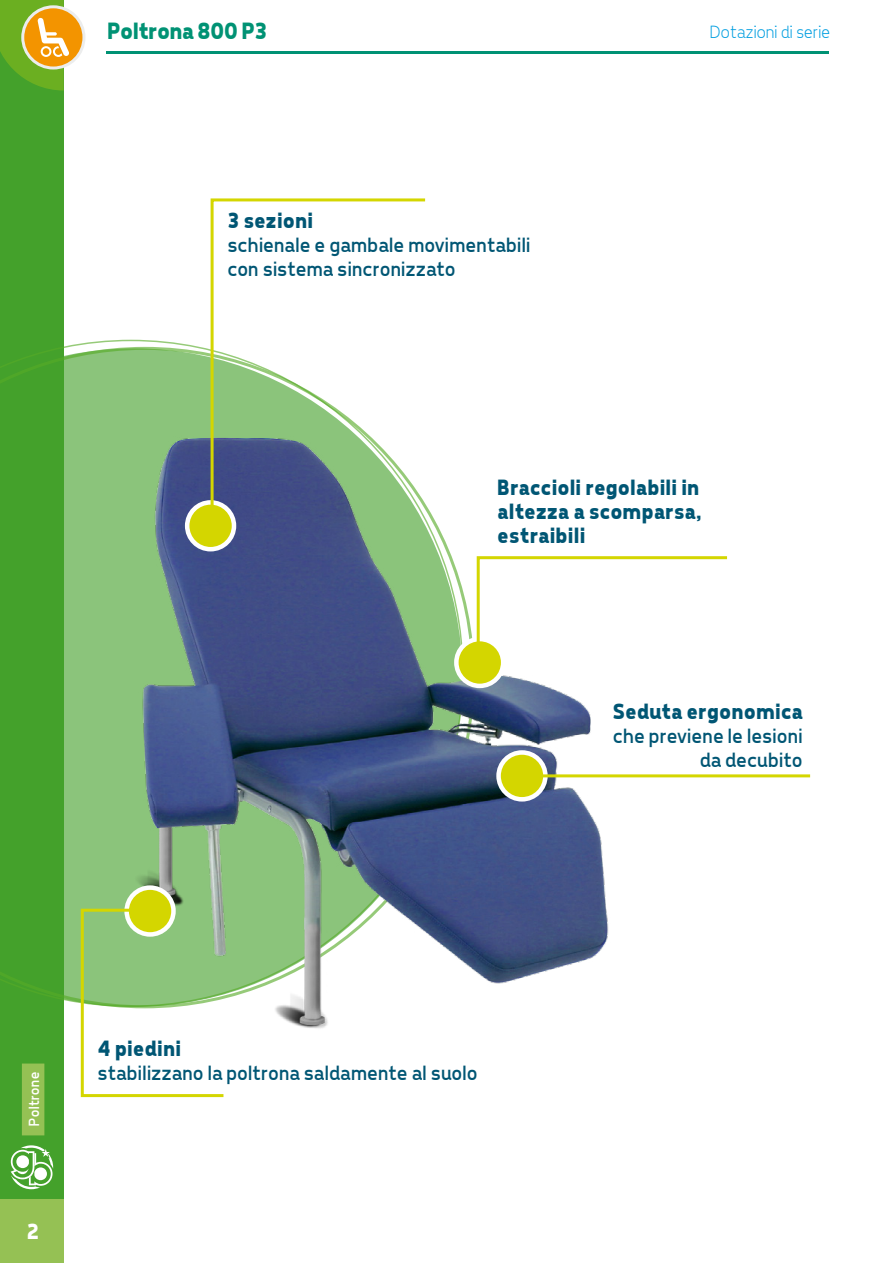
<style>
.page{position:relative;width:893px;height:1263px;background:#fff}
.page>*{position:absolute;margin:0;border:0;box-sizing:border-box;transform-origin:0 0}
.t1{font:700 24px "Tepeno Sans";letter-spacing:-.02em;color:#009274}
.t2{font:700 22.5px/24px "Tepeno Sans";letter-spacing:.01em;color:#005674;text-align:justify}
.t3{font:700 22.5px "Tepeno Sans";color:#fff}
.t4{font:21px/24px "Tepeno Sans";letter-spacing:.01em;color:#005674}
.t5{font:300 18px "Tepeno Sans";color:#009ee0}
.t6{font:15px "Tepeno Sans";letter-spacing:.015em;color:#fff}
</style>
<div class="page">
<hr style="left:106px;top:51px;width:723px;height:2px;background:#009274">
<div style="left:0;top:0;width:64px;height:1263px;background:#44a12b"></div>
<div style="left:0;top:1199px;width:64px;height:64px;background:#95c154"></div>
<svg style="left:11px;top:1145px;width:42px;height:44px"></svg>
<svg style="left:0;top:340px;width:209px;height:663px"></svg>
<img style="left:88px;top:425px;width:589px;height:604px">
<div style="left:22px;top:1063px;width:22px;height:72px;background:#95c154"></div>
<svg style="left:23px;top:7px;width:61px;height:61px"></svg>
<div style="left:21px;top:5px;width:64px;height:65px;border:3px solid #eceded;border-radius:50%"></div>
<svg style="left:0;top:0;width:69px;height:91px"></svg>
<svg style="left:127px;top:888px;width:46px;height:46px"></svg>
<div style="left:124px;top:885px;width:52px;height:52px;border:4px solid #fff;border-radius:50%"></div>
<div style="left:187px;top:502px;width:47px;height:47px;background:#d4d600;border-radius:50%"></div>
<div style="left:185px;top:500px;width:51px;height:51px;border:4px solid #fff;border-radius:50%"></div>
<div style="left:499px;top:752px;width:46px;height:47px;background:#d4d600;border-radius:50%"></div>
<div style="left:496px;top:750px;width:52px;height:51px;border:4px solid #fff;border-radius:50%"></div>
<svg style="left:209px;top:198px;width:219px;height:331px"></svg>
<svg style="left:79px;top:907px;width:147px;height:191px"></svg>
<hr style="left:528px;top:774px;width:282px;height:3px;background:#d4d600">
<svg style="left:456px;top:639px;width:47px;height:47px"></svg>
<div style="left:454px;top:637px;width:51px;height:51px;border:4px solid #fff;border-radius:50%"></div>
<svg style="left:475px;top:555px;width:253px;height:120px"></svg>
<p class="t1" style="left:106px;top:17px;width:161px">Poltrona 800 P3</p>
<p class="t5" style="left:709px;top:21px;width:121px">Dotazioni di serie</p>
<p class="t2" style="left:226px;top:208px;width:87px">3 sezioni</p>
<p class="t4" style="left:226px;top:233px;width:304px">schienale e gambale movimentabili con sistema sincronizzato</p>
<p class="t2" style="left:496px;top:475px;width:206px">Braccioli regolabili in altezza a scomparsa, estraibili</p>
<p class="t2" style="left:612px;top:698px;width:191px">Seduta ergonomica</p>
<p class="t4" style="left:612px;top:723px;width:191px;text-align:right">che previene le lesioni da decubito</p>
<p class="t6" style="left:25px;top:1127px;width:56px;rotate:-90deg">Poltrone</p>
<p class="t3" style="left:26px;top:1218px;width:14px">2</p>
<p class="t2" style="left:96px;top:1036px;width:85px">4 piedini</p>
<p class="t4" style="left:96px;top:1061px;width:382px">stabilizzano la poltrona saldamente al suolo</p>
</div>
